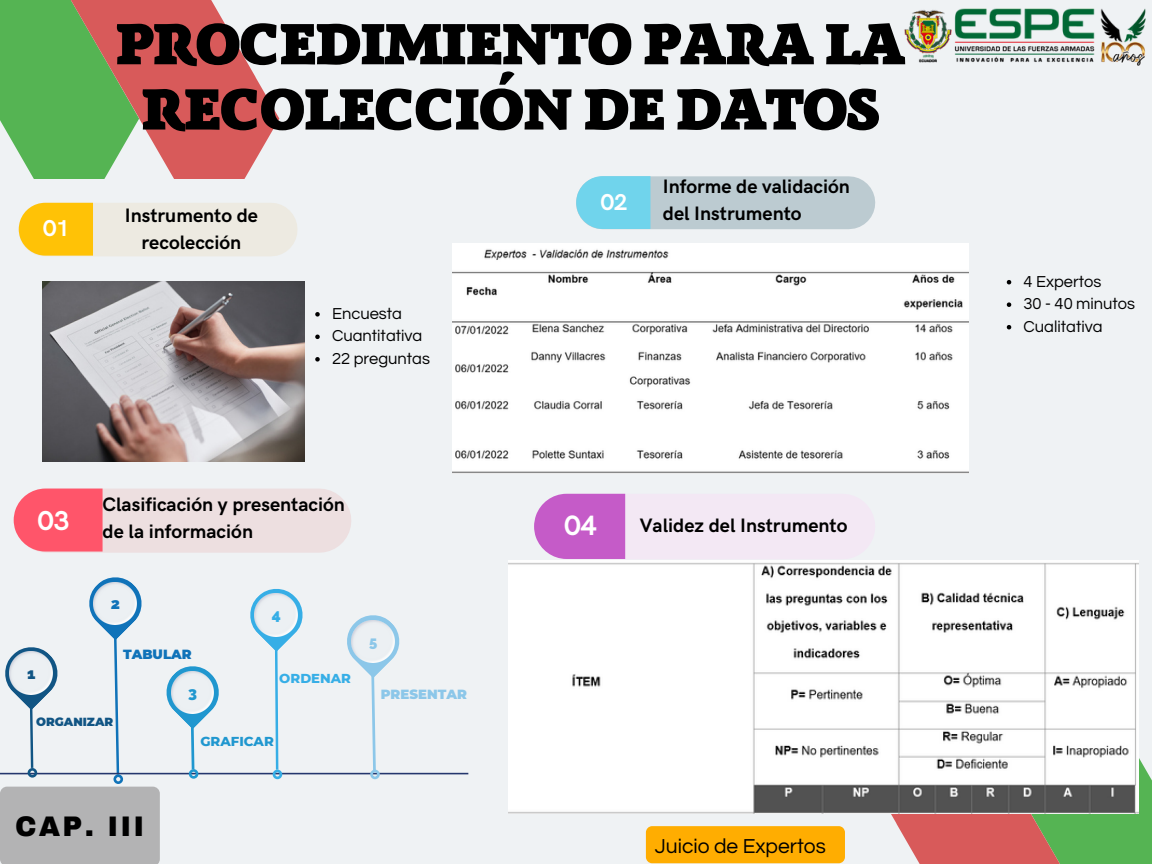
<style>
.page{position:relative;width:1152px;height:864px;background:#eff2f4}
.page>*{position:absolute;margin:0;border:0;box-sizing:border-box;transform-origin:0 0}
.t1{font:900 60px/65.2px "Anaphora";letter-spacing:-.035em;color:#000;text-align:center}
.t2{font:700 28.05px "HK Grotesk";color:#fff}
.t3{font:900 27.75px "Archivo";letter-spacing:.08em;color:#000}
.t4{font:700 27.3px "HK Grotesk";color:#fff}
.t5{font:700 22.95px "HK Grotesk";color:#fff}
.t6{font:21px "Questrial";color:#000}
.t7{font:700 19.5px/27px "HK Grotesk";color:#000}
.t8{font:16.5px/22.5px "Questrial";color:#000}
.t9{font:800 15.45px "Raleway";color:#1073b9}
.t10{font:800 15.45px "Raleway";color:#2097cf}
.t11{font:800 15.45px "Raleway";color:#36aee6}
.t12{font:800 15.45px "Raleway";color:#115584}
.t13{font:800 14.7px "Raleway";color:#8cc7e9}
.t14{font:900 13.2px "Montserrat";color:#8cc7e9}
.t15{font:800 13.2px "Montserrat";color:#2097cf}
.t16{font:900 13.2px "Montserrat";color:#1073b9}
.t17{font:800 13.2px "Montserrat";color:#36aee6}
.t18{font:900 11.7px "Montserrat";color:#115584}
</style>
<div class="page">
<svg style="left:0;top:0;width:279px;height:178px"></svg>
<img style="left:904px;top:8px;width:242px;height:58px">
<svg style="left:891px;top:758px;width:261px;height:106px;background:#a28b62"></svg>
<img style="left:42px;top:281px;width:262px;height:180px">
<div style="left:45px;top:203px;width:226px;height:53px;background:#edeae1"></div>
<svg style="left:19px;top:203px;width:74px;height:53px;background:#fdc518"></svg>
<div style="left:602px;top:176px;width:247px;height:53px;background:#bccbd1"></div>
<svg style="left:576px;top:176px;width:74px;height:53px;background:#7ad6ec"></svg>
<img style="left:452px;top:243px;width:517px;height:230px">
<div style="left:47px;top:489px;width:272px;height:64px;background:#eddfe0"></div>
<svg style="left:14px;top:489px;width:89px;height:63px;background:#fd6175"></svg>
<div style="left:567px;top:494px;width:276px;height:65px;background:#f3e8f4"></div>
<svg style="left:534px;top:494px;width:91px;height:65px;background:#c866cb"></svg>
<img style="left:509px;top:560px;width:630px;height:253px">
<svg style="left:315px;top:312px;width:5px;height:5px"></svg>
<svg style="left:315px;top:335px;width:5px;height:4px"></svg>
<svg style="left:315px;top:357px;width:5px;height:5px"></svg>
<svg style="left:1007px;top:280px;width:4px;height:4px"></svg>
<svg style="left:1007px;top:302px;width:4px;height:5px"></svg>
<svg style="left:1007px;top:325px;width:4px;height:4px"></svg>
<hr style="left:0;top:773px;width:468px;height:1px;background:#25376d">
<svg style="left:239px;top:589px;width:74px;height:190px"></svg>
<svg style="left:336px;top:615px;width:74px;height:164px"></svg>
<svg style="left:0;top:577px;width:230px;height:287px"></svg>
<div style="left:646px;top:826px;width:199px;height:37px;background:#ffad01;border-radius:6px"></div>
<h1 class="t1" style="left:115px;top:16px;width:792px">PROCEDIMIENTO PARA LA<br>RECOLECCIÓN DE DATOS</h1>
<p class="t5" style="left:43px;top:216px;width:28px">01</p>
<p class="t7" style="left:125px;top:203px;width:135px;text-align:center">Instrumento de recolección</p>
<p class="t8" style="left:332px;top:303px;width:99px">Encuesta<br>Cuantitativa<br>22 preguntas</p>
<h3 class="t4" style="left:38px;top:506px;width:33px">03</h3>
<p class="t7" style="left:103px;top:492px;width:244px">Clasificación y presentación de la información</p>
<p class="t9" style="left:111px;top:594px;width:11px">2</p>
<p class="t12" style="left:27px;top:664px;width:10px">1</p>
<p class="t18" style="left:36px;top:715px;width:79px">ORGANIZAR</p>
<p class="t16" style="left:123px;top:646px;width:70px">TABULAR</p>
<p class="t10" style="left:188px;top:683px;width:10px">3</p>
<p class="t11" style="left:272px;top:606px;width:10px">4</p>
<p class="t17" style="left:279px;top:670px;width:73px">ORDENAR</p>
<p class="t15" style="left:200px;top:734px;width:75px">GRAFICAR</p>
<p class="t13" style="left:369px;top:633px;width:10px">5</p>
<p class="t14" style="left:381px;top:686px;width:88px">PRESENTAR</p>
<h3 class="t3" style="left:15px;top:811px;width:131px">CAP. III</h3>
<p class="t5" style="left:601px;top:189px;width:28px">02</p>
<p class="t7" style="left:663px;top:174px;width:189px">Informe de validación del Instrumento</p>
<h2 class="t2" style="left:564px;top:509px;width:34px">04</h2>
<p class="t7" style="left:640px;top:512px;width:209px">Validez del Instrumento</p>
<p class="t6" style="left:655px;top:836px;width:172px">Juicio de Expertos</p>
<p class="t8" style="left:1024px;top:270px;width:113px">4 Expertos<br>30 - 40 minutos<br>Cualitativa</p>
</div>
